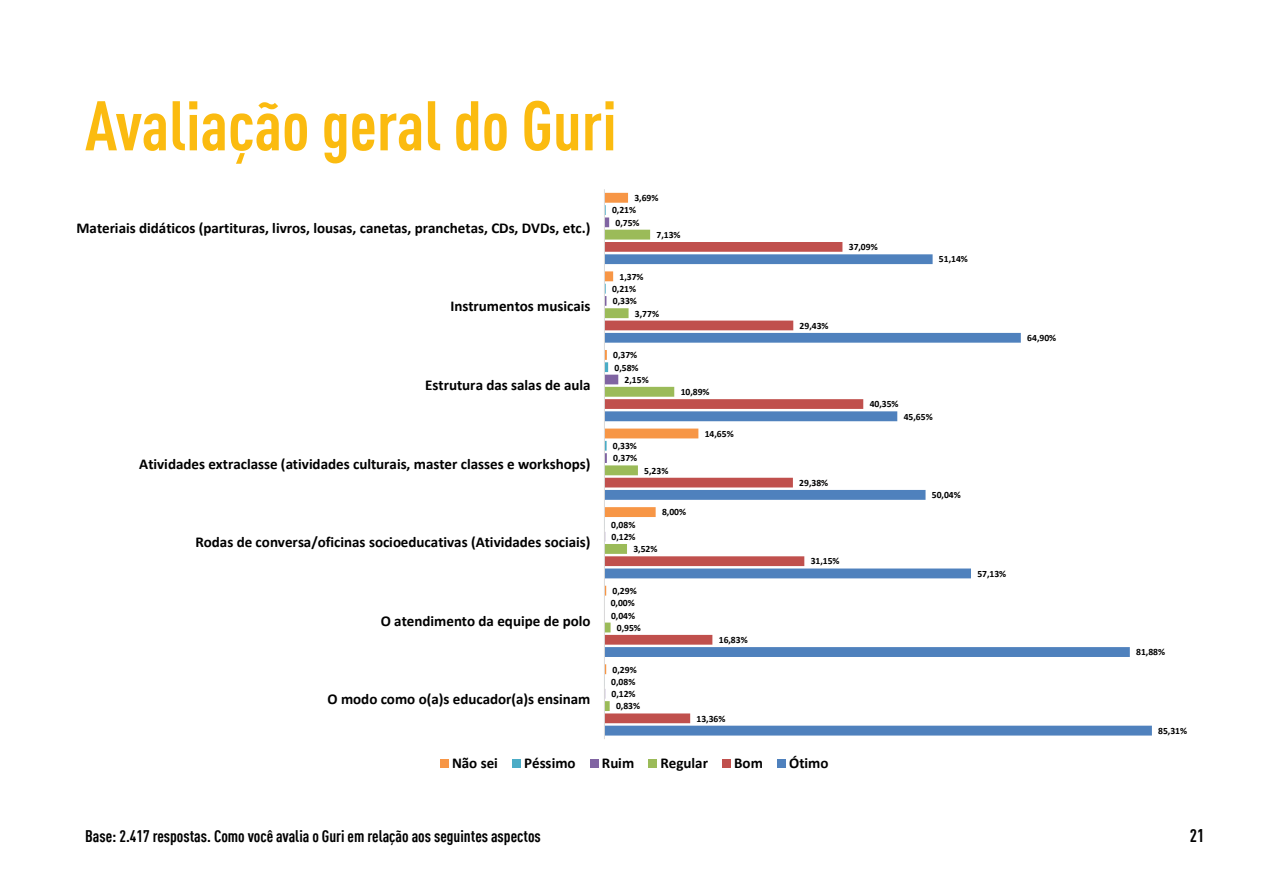
<style>
.page{position:relative;width:1263px;height:893px;background:#fff}
.page>*{position:absolute;margin:0;border:0;box-sizing:border-box;transform-origin:0 0}
.t1{font:700 69px "DIN Cond";color:#fbbb10}
.t2{font:700 18px "DIN Cond";color:#000}
.t3{font:700 16.5px "DIN Cond";color:#000}
.t4{font:700 15px "Calibri";color:#000}
.t5{font:700 9.6px "Calibri";color:#000}
</style>
<div class="page">
<svg style="left:605px;top:254px;width:547px;height:481px"></svg>
<svg style="left:605px;top:242px;width:258px;height:481px"></svg>
<svg style="left:605px;top:674px;width:69px;height:37px"></svg>
<svg style="left:605px;top:193px;width:93px;height:481px"></svg>
<hr style="left:604px;top:189px;width:1px;height:550px;background:#d9d9d9">
<div style="left:440px;top:759px;width:8px;height:8px;background:#f79646"></div>
<div style="left:512px;top:759px;width:8px;height:8px;background:#4bacc6"></div>
<div style="left:590px;top:759px;width:8px;height:8px;background:#8064a2"></div>
<div style="left:649px;top:759px;width:8px;height:8px;background:#9bbb59"></div>
<div style="left:722px;top:759px;width:9px;height:8px;background:#c0504d"></div>
<div style="left:777px;top:759px;width:8px;height:8px;background:#4f81bd"></div>
<h1 class="t1" style="left:85px;top:84px;width:533px">Avaliação geral do Guri</h1>
<p class="t5" style="left:634px;top:191px;width:26px">3,69%</p>
<p class="t5" style="left:612px;top:203px;width:26px">0,21%</p>
<p class="t4" style="left:76px;top:217px;width:515px">Materiais didáticos (partituras, livros, lousas, canetas, pranchetas, CDs, DVDs, etc.)</p>
<p class="t5" style="left:615px;top:216px;width:26px">0,75%</p>
<p class="t5" style="left:656px;top:228px;width:26px">7,13%</p>
<p class="t5" style="left:619px;top:270px;width:26px">1,37%</p>
<p class="t5" style="left:612px;top:282px;width:26px">0,21%</p>
<p class="t4" style="left:450px;top:296px;width:142px">Instrumentos musicais</p>
<p class="t5" style="left:613px;top:294px;width:26px">0,33%</p>
<p class="t5" style="left:635px;top:306px;width:26px">3,77%</p>
<p class="t5" style="left:613px;top:348px;width:26px">0,37%</p>
<p class="t5" style="left:614px;top:361px;width:26px">0,58%</p>
<p class="t4" style="left:425px;top:374px;width:167px">Estrutura das salas de aula</p>
<p class="t5" style="left:625px;top:373px;width:26px">2,15%</p>
<p class="t5" style="left:681px;top:385px;width:30px">10,89%</p>
<p class="t5" style="left:705px;top:427px;width:30px">14,65%</p>
<p class="t5" style="left:613px;top:439px;width:26px">0,33%</p>
<p class="t4" style="left:139px;top:453px;width:453px">Atividades extraclasse (atividades culturais, master classes e workshops)</p>
<p class="t5" style="left:613px;top:451px;width:26px">0,37%</p>
<p class="t5" style="left:644px;top:464px;width:26px">5,23%</p>
<p class="t5" style="left:662px;top:505px;width:26px">8,00%</p>
<p class="t5" style="left:611px;top:518px;width:26px">0,08%</p>
<p class="t4" style="left:195px;top:531px;width:397px">Rodas de conversa/oficinas socioeducativas (Atividades sociais)</p>
<p class="t5" style="left:611px;top:530px;width:26px">0,12%</p>
<p class="t5" style="left:633px;top:542px;width:26px">3,52%</p>
<p class="t5" style="left:613px;top:584px;width:26px">0,29%</p>
<p class="t5" style="left:611px;top:596px;width:26px">0,00%</p>
<p class="t4" style="left:381px;top:610px;width:211px">O atendimento da equipe de polo</p>
<p class="t5" style="left:611px;top:608px;width:26px">0,04%</p>
<p class="t5" style="left:617px;top:621px;width:26px">0,95%</p>
<p class="t5" style="left:719px;top:633px;width:30px">16,83%</p>
<p class="t5" style="left:613px;top:663px;width:26px">0,29%</p>
<p class="t5" style="left:611px;top:675px;width:26px">0,08%</p>
<p class="t4" style="left:327px;top:689px;width:264px">O modo como o(a)s educador(a)s ensinam</p>
<p class="t5" style="left:611px;top:687px;width:26px">0,12%</p>
<p class="t5" style="left:616px;top:699px;width:26px">0,83%</p>
<p class="t5" style="left:696px;top:712px;width:30px">13,36%</p>
<p class="t5" style="left:849px;top:240px;width:30px">37,09%</p>
<p class="t5" style="left:800px;top:319px;width:30px">29,43%</p>
<p class="t5" style="left:939px;top:252px;width:30px">51,14%</p>
<p class="t5" style="left:799px;top:476px;width:30px">29,38%</p>
<p class="t5" style="left:811px;top:554px;width:30px">31,15%</p>
<p class="t5" style="left:870px;top:397px;width:30px">40,35%</p>
<p class="t5" style="left:904px;top:410px;width:30px">45,65%</p>
<p class="t5" style="left:932px;top:488px;width:30px">50,04%</p>
<p class="t5" style="left:977px;top:567px;width:30px">57,13%</p>
<p class="t4" style="left:452px;top:752px;width:47px">Não sei</p>
<p class="t4" style="left:524px;top:752px;width:53px">Péssimo</p>
<p class="t4" style="left:602px;top:752px;width:34px">Ruim</p>
<p class="t4" style="left:660px;top:752px;width:49px">Regular</p>
<p class="t4" style="left:734px;top:752px;width:30px">Bom</p>
<p class="t4" style="left:789px;top:752px;width:41px">Ótimo</p>
<p class="t5" style="left:1027px;top:331px;width:30px">64,90%</p>
<p class="t3" style="left:85px;top:826px;width:457px">Base: 2.417 respostas. Como você avalia o Guri em relação aos seguintes aspectos</p>
<p class="t5" style="left:1136px;top:645px;width:30px">81,88%</p>
<p class="t5" style="left:1158px;top:724px;width:30px">85,31%</p>
<p class="t2" style="left:1190px;top:825px;width:16px">21</p>
</div>
